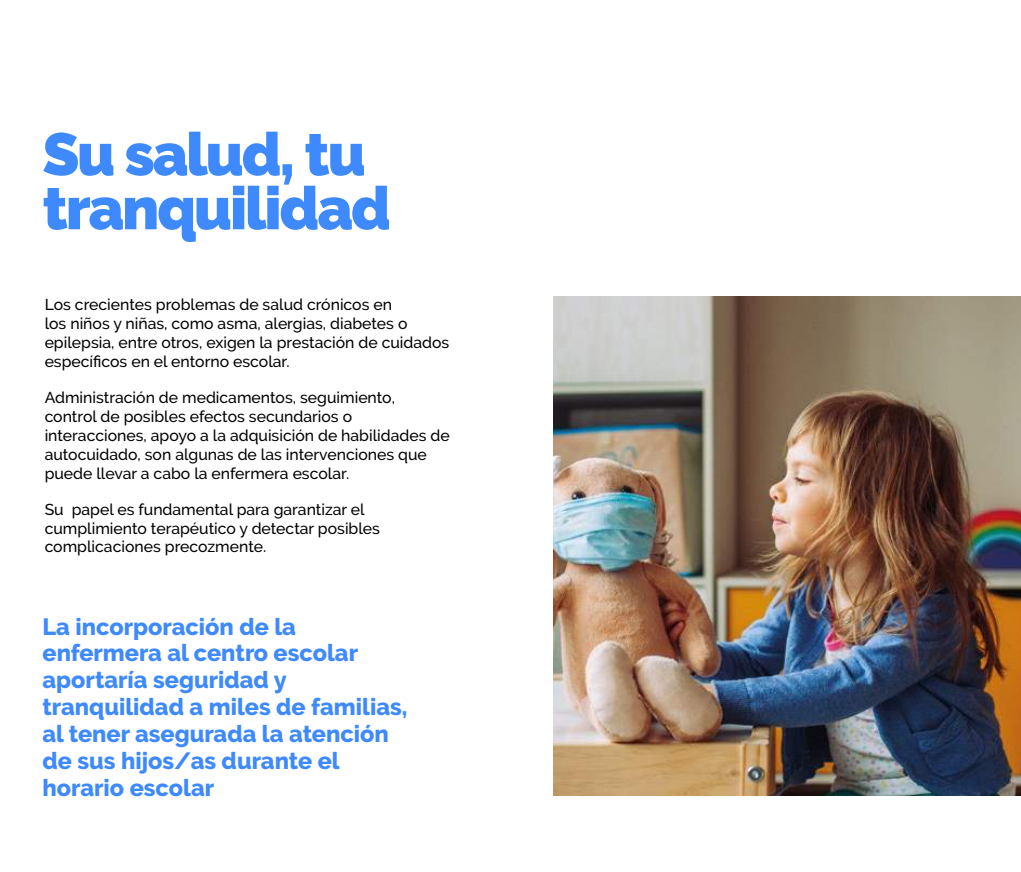
<style>
.page{position:relative;width:1021px;height:872px;background:#fff}
.page>*{position:absolute;margin:0;border:0;box-sizing:border-box;transform-origin:0 0}
.t1{font:900 59.7px/54px "Raleway";letter-spacing:-.035em;color:#3e8afc}
.t2{font:800 23.4px/26.8px "Raleway";color:#3e8afc}
.t3{font:500 15.75px/18.9px "Raleway";color:#000}
</style>
<div class="page">
<img style="left:553px;top:296px;width:467px;height:499px">
<h1 class="t1" style="left:43px;top:127px;width:350px">Su salud, tu tranquilidad</h1>
<p class="t3" style="left:45px;top:295px;width:406px">Los crecientes problemas de salud crónicos en<br>los niños y niñas, como asma, alergias, diabetes o epilepsia, entre otros, exigen la prestación de cuidados específicos en el entorno escolar.</p>
<p class="t3" style="left:45px;top:388px;width:406px">Administración de medicamentos, seguimiento, control de posibles efectos secundarios o interacciones, apoyo a la adquisición de habilidades de autocuidado, son algunas de las intervenciones que puede llevar a cabo la enfermera escolar.</p>
<p class="t3" style="left:45px;top:499px;width:337px">Su papel es fundamental para garantizar el cumplimiento terapéutico y detectar posibles complicaciones precozmente.</p>
<h2 class="t2" style="left:43px;top:613px;width:366px">La incorporación de la enfermera al centro escolar aportaría seguridad y tranquilidad a miles de familias, al tener asegurada la atención de sus hijos/as durante el horario escolar</h2>
</div>
